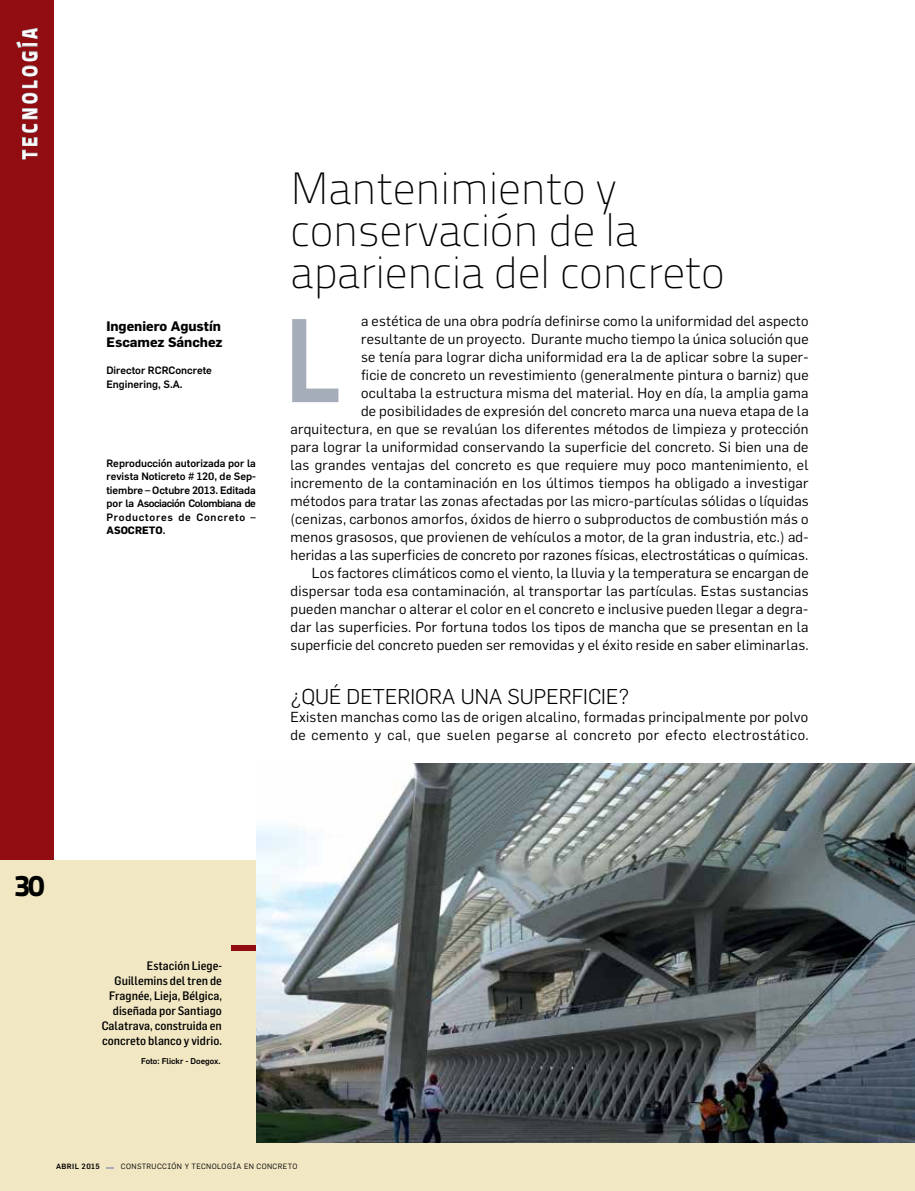
<style>
.page{position:relative;width:915px;height:1191px;background:#fff}
.page>*{position:absolute;margin:0;border:0;box-sizing:border-box;transform-origin:0 0}
.t1{font:700 120px "Titillium Text 22 L";color:#a5adb9}
.t2{font:100 45px/42px "Titillium Text 22 L";letter-spacing:-.01em;color:#000}
.t3{font:800 30px "Titillium Text 22 L";color:#000}
.t4{font:300 21px "Flama";color:#000}
.t5{font:800 21px "Titillium Text 22 L";letter-spacing:.2em;color:#fff;scale:.85 1}
.t6{font:14.25px/18px "Flama";letter-spacing:.02em;color:#000;text-align:right}
.t7{font:700 13.5px/16.5px "Flama";color:#000}
.t8{font:500 12px/15px "Flama Semicond";color:#000;text-align:right}
.t9{font:500 10.5px/13.5px "Flama";color:#000}
.t10{font:500 8.25px "Flama";color:#000}
.t11{font:7.5px "Flama";letter-spacing:.05em;color:#000}
.t12{font:500 7.5px "Flama";letter-spacing:.05em;color:#000}
.s1{font-weight:700}
</style>
<div class="page">
<div style="left:0;top:0;width:53px;height:1191px;background:#910d11"></div>
<div style="left:0;top:860px;width:914px;height:331px;background:#f1e7c3"></div>
<svg style="left:16px;top:28px;width:22px;height:131px"></svg>
<svg style="left:107px;top:1167px;width:7px;height:2px"></svg>
<img style="left:256px;top:763px;width:658px;height:379px">
<div style="left:231px;top:944px;width:25px;height:6px;background:#910d11"></div>
<h3 class="t5" style="left:13px;top:159px;width:155px;rotate:-90deg">TECNOLOGÍA</h3>
<p class="t7" style="left:106px;top:317px;width:118px">Ingeniero Agustín<br>Escamez Sánchez</p>
<p class="t9" style="left:106px;top:363px;width:107px">Director RCRConcrete<br>Enginering, S.A.</p>
<p class="t9" style="left:106px;top:455px;width:151px;text-align:justify">Reproducción autorizada por la revista Noticreto # 120, de Sep&shy;tiembre – Octubre 2013. Editada por la Asociación Colombiana de Productores de Concreto – <span class="s1">ASOCRETO</span>.</p>
<h2 class="t2" style="left:290px;top:165px;width:436px">Mantenimiento y conservación de la apariencia del concreto</h2>
<p class="t6" style="left:290px;top:311px;width:519px">a estética de una obra podría definirse como la uniformidad del aspecto<br>resultante de un proyecto. Durante mucho tiempo la única solución que<br>se tenía para lograr dicha uniformidad era la de aplicar sobre la super-<br>ficie de concreto un revestimiento (generalmente pintura o barniz) que<br>ocultaba la estructura misma del material. Hoy en día, la amplia gama<br>de posibilidades de expresión del concreto marca una nueva etapa de la arquitectura, en que se revalúan los diferentes métodos de limpieza y protección para lograr la uniformidad conservando la superficie del concreto. Si bien una de las grandes ventajas del concreto es que requiere muy poco mantenimiento, el incremento de la contaminación en los últimos tiempos ha obligado a investigar métodos para tratar las zonas afectadas por las micro-partículas sólidas o líquidas (cenizas, carbonos amorfos, óxidos de hierro o subproductos de combustión más o menos grasosos, que provienen de vehículos a motor, de la gran industria, etc.) ad&shy;heridas a las superficies de concreto por razones físicas, electrostáticas o químicas.<br>Los factores climáticos como el viento, la lluvia y la temperatura se encargan de dispersar toda esa contaminación, al transportar las partículas. Estas sustancias pueden manchar o alterar el color en el concreto e inclusive pueden llegar a degra&shy;dar las superficies. Por fortuna todos los tipos de mancha que se presentan en la superficie del concreto pueden ser removidas y el éxito reside en saber eliminarlas.</p>
<h3 class="t4" style="left:290px;top:682px;width:340px">¿QUÉ DETERIORA UNA SUPERFICIE?</h3>
<p class="t6" style="left:290px;top:707px;width:519px;text-align:left">Existen manchas como las de origen alcalino, formadas principalmente por polvo de cemento y cal, que suelen pegarse al concreto por efecto electrostático.</p>
<h1 class="t1" style="left:283px;top:267px;width:61px">L</h1>
<h3 class="t3" style="left:14px;top:862px;width:32px">30</h3>
<p class="t8" style="left:102px;top:957px;width:122px">Estación Liege-<br>Guillemins del tren de<br>Fragnée, Lieja, Bélgica, diseñada por Santiago<br>Calatrava, construida en concreto blanco y vidrio.</p>
<p class="t10" style="left:141px;top:1055px;width:81px">Foto: Flickr - Doegox.</p>
<p class="t12" style="left:56px;top:1161px;width:45px">ABRIL 2015</p>
<p class="t11" style="left:121px;top:1162px;width:178px">CONSTRUCCIÓN Y TECNOLOGÍA EN CONCRETO</p>
</div>
